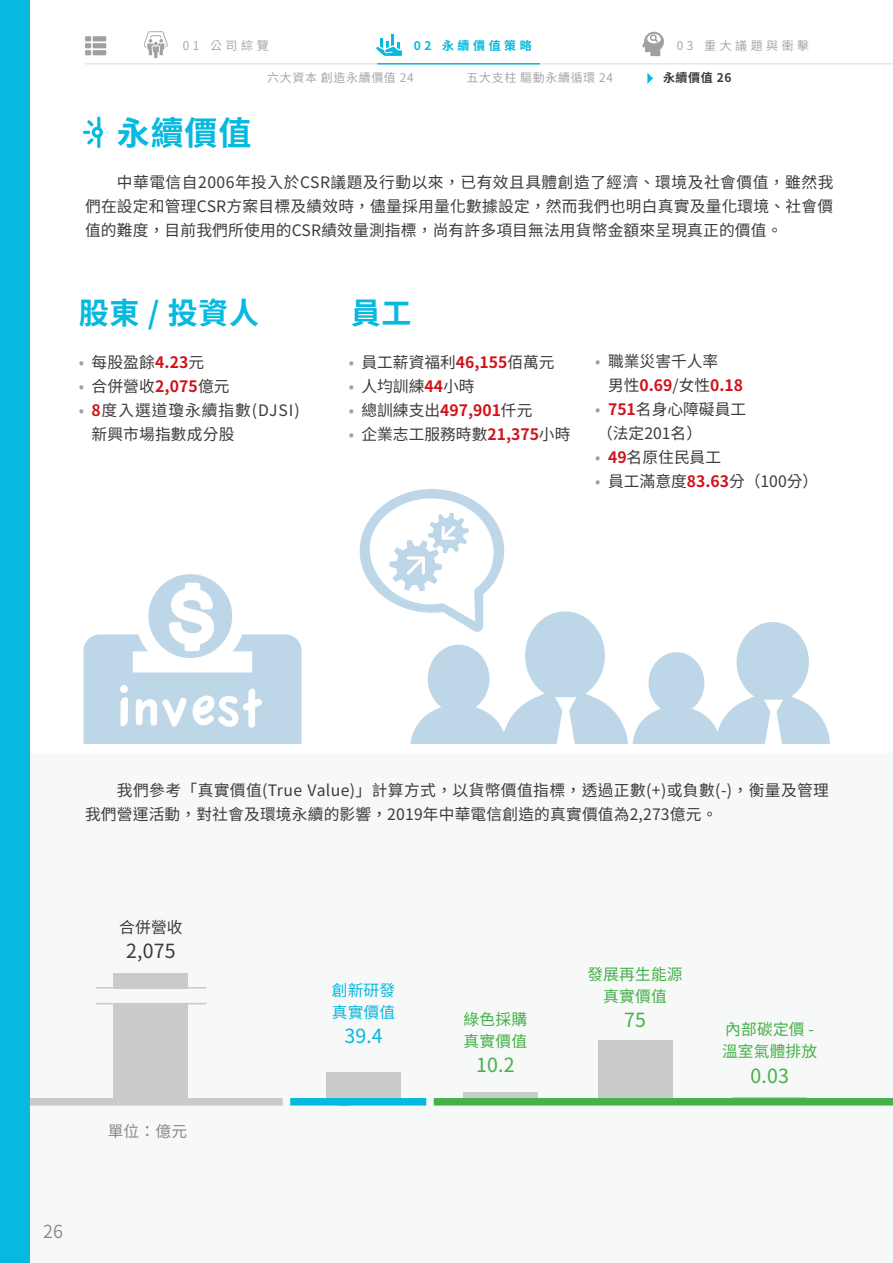
<style>
.page{position:relative;width:893px;height:1263px;background:#fff}
.page>*{position:absolute;margin:0;border:0;box-sizing:border-box;transform-origin:0 0}
.t1{font:700 33px "Noto Sans CJ Ktc";color:#05b9df}
.t2{font:700 30px "Noto Sans CJ Ktc";letter-spacing:.025em;color:#05b9df}
.t3{font:19.5px "Noto Sans CJ Ktc";color:#44b149}
.t4{font:19.5px "Noto Sans CJ Ktc";color:#3f3b3a}
.t5{font:19.5px "Noto Sans CJ Ktc";color:#05b9df}
.t6{font:600 18px "Noto Sans CJ Ktc";color:#898989}
.t7{font:15.75px/24px "Noto Sans CJ Ktc";letter-spacing:.01em;color:#3f3b3a}
.t8{font:15.75px/22px "Noto Sans CJ Ktc";letter-spacing:.01em;color:#44b149}
.t9{font:15.75px/24px "Noto Sans CJ Ktc";letter-spacing:.06em;color:#3f3b3a}
.t10{font:15.75px/22px "Noto Sans CJ Ktc";letter-spacing:.01em;color:#05b9df}
.t11{font:15.75px "Noto Sans CJ Ktc";color:#898989}
.t12{font:600 12px "Noto Sans CJ Ktc";letter-spacing:.05em;color:#9fa0a0}
.t13{font:600 12px "Noto Sans CJ Ktc";letter-spacing:.295em;color:#9fa0a0}
.t14{font:700 12px "Noto Sans CJ Ktc";letter-spacing:.295em;color:#05b9df}
.t15{font:700 12px "Noto Sans CJ Ktc";letter-spacing:.05em;color:#3f3b3a}
.s1{color:#9fa0a0}
.s2{font-weight:700;color:#d0131c}
</style>
<div class="page">
<svg style="left:85px;top:36px;width:21px;height:19px"></svg>
<hr style="left:85px;top:63px;width:808px;height:2px;background:#e6e6e7">
<hr style="left:377px;top:63px;width:163px;height:2px;background:#05b9df">
<svg style="left:144px;top:31px;width:24px;height:27px"></svg>
<hr style="left:391px;top:34px;width:3px;height:15px;background:#05b9df">
<svg style="left:376px;top:38px;width:26px;height:18px"></svg>
<svg style="left:642px;top:32px;width:22px;height:24px"></svg>
<svg style="left:647px;top:73px;width:6px;height:11px"></svg>
<svg style="left:83px;top:574px;width:219px;height:170px"></svg>
<div style="left:326px;top:1073px;width:75px;height:30px;background:#c9caca"></div>
<div style="left:463px;top:1092px;width:74px;height:11px;background:#c9caca"></div>
<div style="left:598px;top:1041px;width:74px;height:58px;background:#c9caca"></div>
<hr style="left:732px;top:1097px;width:75px;height:2px;background:#c9caca">
<div style="left:114px;top:1003px;width:74px;height:100px;background:#c9caca"></div>
<div style="left:114px;top:973px;width:74px;height:15px;background:#c9caca"></div>
<svg style="left:360px;top:489px;width:471px;height:255px"></svg>
<div style="left:290px;top:1098px;width:136px;height:7px;background:#05b9df"></div>
<div style="left:30px;top:1098px;width:253px;height:7px;background:#c9caca"></div>
<hr style="left:96px;top:987px;width:110px;height:1px;background:#c9caca">
<hr style="left:96px;top:1003px;width:110px;height:1px;background:#c9caca">
<div style="left:434px;top:1098px;width:459px;height:7px;background:#44b149"></div>
<hr style="left:97px;top:118px;width:3px;height:29px;background:#05b9df">
<div style="left:93px;top:128px;width:8px;height:8px;background:#fff;border-radius:50%"></div>
<div style="left:92px;top:127px;width:11px;height:11px;border:3px solid #05b9df;border-radius:50%"></div>
<svg style="left:84px;top:120px;width:12px;height:25px"></svg>
<div style="left:0;top:0;width:30px;height:1263px;background:#05b9df"></div>
<p class="t12" style="left:183px;top:39px;width:87px">01 公司綜覽</p>
<p class="t14" style="left:414px;top:39px;width:119px">02 永續價值策略</p>
<p class="t13" style="left:677px;top:39px;width:134px">03 重大議題與衝擊</p>
<p class="t12" style="left:267px;top:71px;width:148px">六大資本 創造永續價值 24</p>
<p class="t12" style="left:467px;top:71px;width:148px">五大支柱 驅動永續循環 24</p>
<p class="t15" style="left:663px;top:71px;width:70px">永續價值 26</p>
<h1 class="t1" style="left:117px;top:114px;width:136px">永續價值</h1>
<p class="t7" style="left:85px;top:171px;width:750px;text-align:justify;text-indent:32px">中華電信自2006年投入於CSR議題及行動以來，已有效且具體創造了經濟、環境及社會價值，雖然我們在設定和管理CSR方案目標及績效時，儘量採用量化數據設定，然而我們也明白真實及量化環境、社會價值的難度，目前我們所使用的CSR績效量測指標，尚有許多項目無法用貨幣金額來呈現真正的價值。</p>
<h2 class="t2" style="left:79px;top:296px;width:182px">股東 / 投資人</h2>
<p class="t7" style="left:79px;top:351px;width:127px"><span class="s1">•</span> 每股盈餘<span class="s2">4.23</span>元</p>
<p class="t7" style="left:79px;top:375px;width:153px"><span class="s1">•</span> 合併營收<span class="s2">2,075</span>億元</p>
<p class="t9" style="left:91px;top:399px;width:210px;text-indent:-13px"><span class="s1">•</span> <span class="s2">8</span>度入選道瓊永續指數(DJSI)新興市場指數成分股</p>
<h2 class="t2" style="left:351px;top:296px;width:62px">員工</h2>
<p class="t7" style="left:349px;top:351px;width:208px"><span class="s1">•</span> 員工薪資福利<span class="s2">46,155</span>佰萬元</p>
<p class="t7" style="left:349px;top:375px;width:127px"><span class="s1">•</span> 人均訓練<span class="s2">44</span>小時</p>
<p class="t7" style="left:349px;top:399px;width:185px"><span class="s1">•</span> 總訓練支出<span class="s2">497,901</span>仟元</p>
<p class="t7" style="left:349px;top:423px;width:223px"><span class="s1">•</span> 企業志工服務時數<span class="s2">21,375</span>小時</p>
<p class="t7" style="left:608px;top:349px;width:137px;text-indent:-13px"><span class="s1">•</span> 職業災害千人率<br>男性<span class="s2">0.69</span>/女性<span class="s2">0.18</span></p>
<p class="t7" style="left:595px;top:397px;width:152px"><span class="s1">•</span> <span class="s2">751</span>名身心障礙員工（法定201名）</p>
<p class="t7" style="left:595px;top:445px;width:127px"><span class="s1">•</span> <span class="s2">49</span>名原住民員工</p>
<p class="t7" style="left:595px;top:469px;width:224px"><span class="s1">•</span> 員工滿意度<span class="s2">83.63</span>分（100分）</p>
<p class="t7" style="left:85px;top:779px;width:745px;text-indent:32px">我們參考「真實價值(True Value)」計算方式，以貨幣價值指標，透過正數(+)或負數(-)，衡量及管理我們營運活動，對社會及環境永續的影響，2019年中華電信創造的真實價值為2,273億元。</p>
<p class="t7" style="left:119px;top:915px;width:65px">合併營收</p>
<p class="t4" style="left:126px;top:940px;width:51px">2,075</p>
<p class="t6" style="left:43px;top:1221px;width:21px">26</p>
<p class="t11" style="left:108px;top:1122px;width:81px">單位：億元</p>
<p class="t10" style="left:332px;top:979px;width:65px">創新研發真實價值</p>
<p class="t5" style="left:344px;top:1025px;width:40px">39.4</p>
<p class="t8" style="left:464px;top:1008px;width:65px">綠色採購真實價值</p>
<p class="t3" style="left:476px;top:1054px;width:40px">10.2</p>
<p class="t8" style="left:587px;top:963px;width:97px;text-align:center">發展再生能源真實價值</p>
<p class="t3" style="left:624px;top:1009px;width:23px">75</p>
<p class="t8" style="left:722px;top:1019px;width:97px">內部碳定價 -溫室氣體排放</p>
<p class="t3" style="left:750px;top:1064px;width:40px">0.03</p>
</div>
